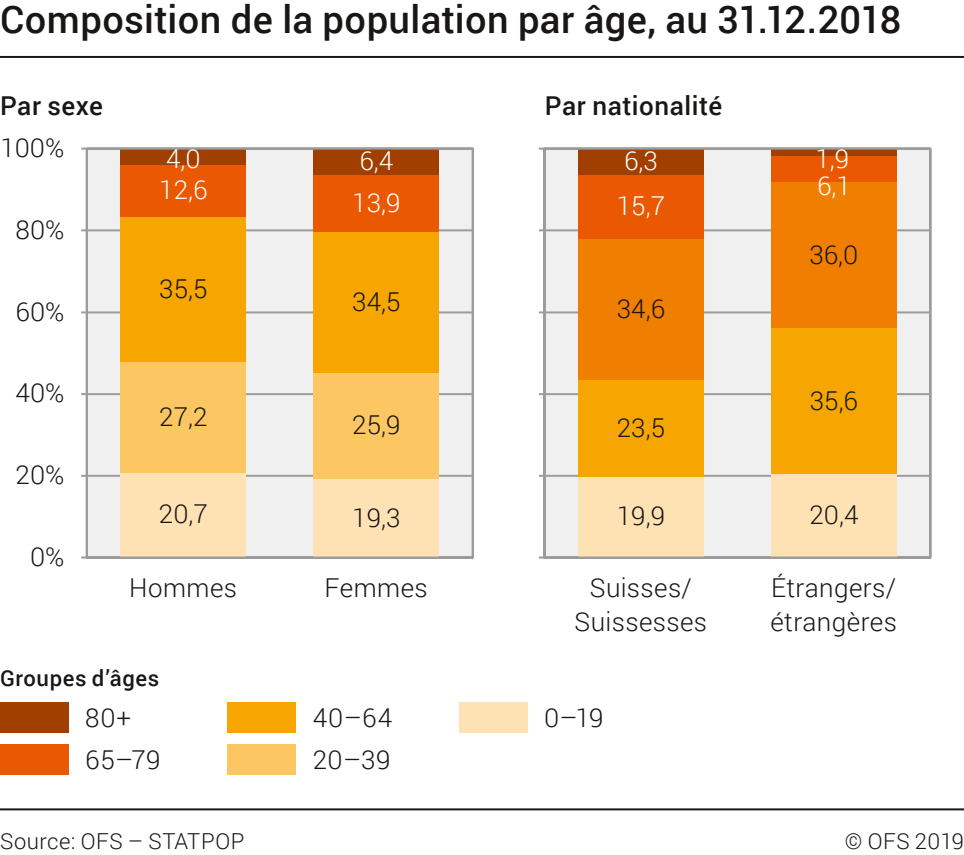
<style>
.page{position:relative;width:964px;height:855px;background:#fff}
.page>*{position:absolute;margin:0;border:0;box-sizing:border-box;transform-origin:0 0}
.t1{font:500 38px "Roboto";letter-spacing:.01em;color:#181716}
.t2{font:300 26px/34px "Roboto";letter-spacing:.015em;color:#181716;text-align:center}
.t3{font:300 26px "Roboto";color:#fff}
.t4{font:500 26px "Roboto";letter-spacing:.025em;color:#181716}
.t5{font:300 22px "Roboto";letter-spacing:.02em;color:#181716}
.t6{font:500 22px "Roboto";letter-spacing:.025em;color:#181716}
</style>
<div class="page">
<svg style="left:81px;top:147px;width:393px;height:412px"></svg>
<hr style="left:87px;top:474px;width:385px;height:2px;background:#9c9c9c">
<hr style="left:87px;top:393px;width:385px;height:2px;background:#9c9c9c">
<hr style="left:87px;top:311px;width:385px;height:2px;background:#9c9c9c">
<hr style="left:87px;top:229px;width:385px;height:2px;background:#9c9c9c">
<hr style="left:86px;top:148px;width:2px;height:409px;background:#9c9c9c">
<div style="left:120px;top:472px;width:126px;height:85px;background:#ffe2b4"></div>
<div style="left:120px;top:361px;width:126px;height:111px;background:#fcc663"></div>
<div style="left:120px;top:216px;width:126px;height:145px;background:#f7a500"></div>
<div style="left:120px;top:165px;width:126px;height:51px;background:#ea5901"></div>
<div style="left:120px;top:148px;width:126px;height:17px;background:#a13f00"></div>
<div style="left:313px;top:478px;width:125px;height:79px;background:#ffe2b4"></div>
<div style="left:313px;top:372px;width:125px;height:106px;background:#fcc663"></div>
<div style="left:313px;top:231px;width:125px;height:141px;background:#f7a500"></div>
<div style="left:313px;top:175px;width:125px;height:56px;background:#ea5901"></div>
<div style="left:313px;top:148px;width:125px;height:27px;background:#a13f00"></div>
<hr style="left:87px;top:147px;width:385px;height:2px;background:#9c9c9c">
<div style="left:458px;top:701px;width:69px;height:31px;background:#ffe2b4"></div>
<div style="left:227px;top:743px;width:68px;height:31px;background:#fcc663"></div>
<div style="left:227px;top:701px;width:68px;height:31px;background:#f7a500"></div>
<div style="left:0;top:743px;width:68px;height:31px;background:#ea5901"></div>
<div style="left:0;top:701px;width:68px;height:31px;background:#a13f00"></div>
<hr style="left:0;top:56px;width:963px;height:2px;background:#181716">
<hr style="left:0;top:807px;width:963px;height:2px;background:#181716">
<svg style="left:538px;top:147px;width:394px;height:412px"></svg>
<div style="left:578px;top:476px;width:125px;height:81px;background:#ffe2b4"></div>
<div style="left:578px;top:380px;width:125px;height:96px;background:#f7a500"></div>
<div style="left:578px;top:238px;width:125px;height:142px;background:#f07e00"></div>
<div style="left:578px;top:174px;width:125px;height:64px;background:#ea5901"></div>
<div style="left:578px;top:148px;width:125px;height:26px;background:#a13f00"></div>
<div style="left:770px;top:474px;width:126px;height:83px;background:#ffe2b4"></div>
<div style="left:770px;top:328px;width:126px;height:146px;background:#f7a500"></div>
<div style="left:770px;top:181px;width:126px;height:147px;background:#f07e00"></div>
<div style="left:770px;top:156px;width:126px;height:25px;background:#ea5901"></div>
<svg style="left:770px;top:149px;width:126px;height:7px"></svg>
<hr style="left:87px;top:556px;width:385px;height:2px;background:#9c9c9c">
<hr style="left:544px;top:556px;width:386px;height:2px;background:#9c9c9c">
<hr style="left:544px;top:147px;width:386px;height:2px;background:#9c9c9c">
<h1 class="t1" style="left:0;top:-8px;width:902px">Composition de la population par âge, au 31.12.2018</h1>
<p class="t4" style="left:0;top:88px;width:104px">Par sexe</p>
<p class="t2" style="left:0;top:130px;width:65px">100%</p>
<p class="t2" style="left:16px;top:212px;width:50px">80%</p>
<p class="t2" style="left:16px;top:293px;width:50px">60%</p>
<p class="t2" style="left:16px;top:375px;width:50px">40%</p>
<p class="t2" style="left:16px;top:457px;width:50px">20%</p>
<p class="t2" style="left:30px;top:538px;width:36px">0%</p>
<p class="t3" style="left:166px;top:141px;width:36px">4,0</p>
<p class="t3" style="left:159px;top:172px;width:50px">12,6</p>
<p class="t2" style="left:159px;top:270px;width:50px">35,5</p>
<p class="t2" style="left:159px;top:398px;width:50px">27,2</p>
<p class="t2" style="left:159px;top:496px;width:50px">20,7</p>
<p class="t3" style="left:359px;top:143px;width:35px">6,4</p>
<p class="t3" style="left:352px;top:184px;width:50px">13,9</p>
<p class="t2" style="left:352px;top:283px;width:50px">34,5</p>
<p class="t2" style="left:352px;top:407px;width:50px">25,9</p>
<p class="t2" style="left:352px;top:499px;width:50px">19,3</p>
<p class="t2" style="left:129px;top:569px;width:110px">Hommes</p>
<p class="t2" style="left:324px;top:569px;width:105px">Femmes</p>
<p class="t6" style="left:0;top:662px;width:161px">Groupes d’âges</p>
<p class="t2" style="left:85px;top:699px;width:47px">80+</p>
<p class="t2" style="left:85px;top:741px;width:77px">65–79</p>
<p class="t2" style="left:312px;top:699px;width:81px">40–64</p>
<p class="t2" style="left:312px;top:741px;width:79px">20–39</p>
<p class="t4" style="left:544px;top:88px;width:179px">Par nationalité</p>
<p class="t3" style="left:624px;top:143px;width:35px">6,3</p>
<p class="t3" style="left:616px;top:188px;width:50px">15,7</p>
<p class="t2" style="left:616px;top:291px;width:50px">34,6</p>
<p class="t2" style="left:616px;top:409px;width:50px">23,5</p>
<p class="t2" style="left:616px;top:498px;width:50px">19,9</p>
<p class="t3" style="left:815px;top:141px;width:35px">1,9</p>
<p class="t3" style="left:816px;top:167px;width:35px">6,1</p>
<p class="t2" style="left:809px;top:236px;width:50px">36,0</p>
<p class="t2" style="left:809px;top:382px;width:50px">35,6</p>
<p class="t2" style="left:809px;top:497px;width:50px">20,4</p>
<p class="t2" style="left:574px;top:569px;width:134px">Suisses/<br>Suissesses</p>
<p class="t2" style="left:770px;top:569px;width:128px;text-align:left">Étrangers/ étrangères</p>
<p class="t2" style="left:544px;top:699px;width:61px">0–19</p>
<p class="t5" style="left:0;top:825px;width:246px">Source: OFS – STATPOP</p>
<p class="t5" style="left:844px;top:825px;width:120px">© OFS 2019</p>
</div>
